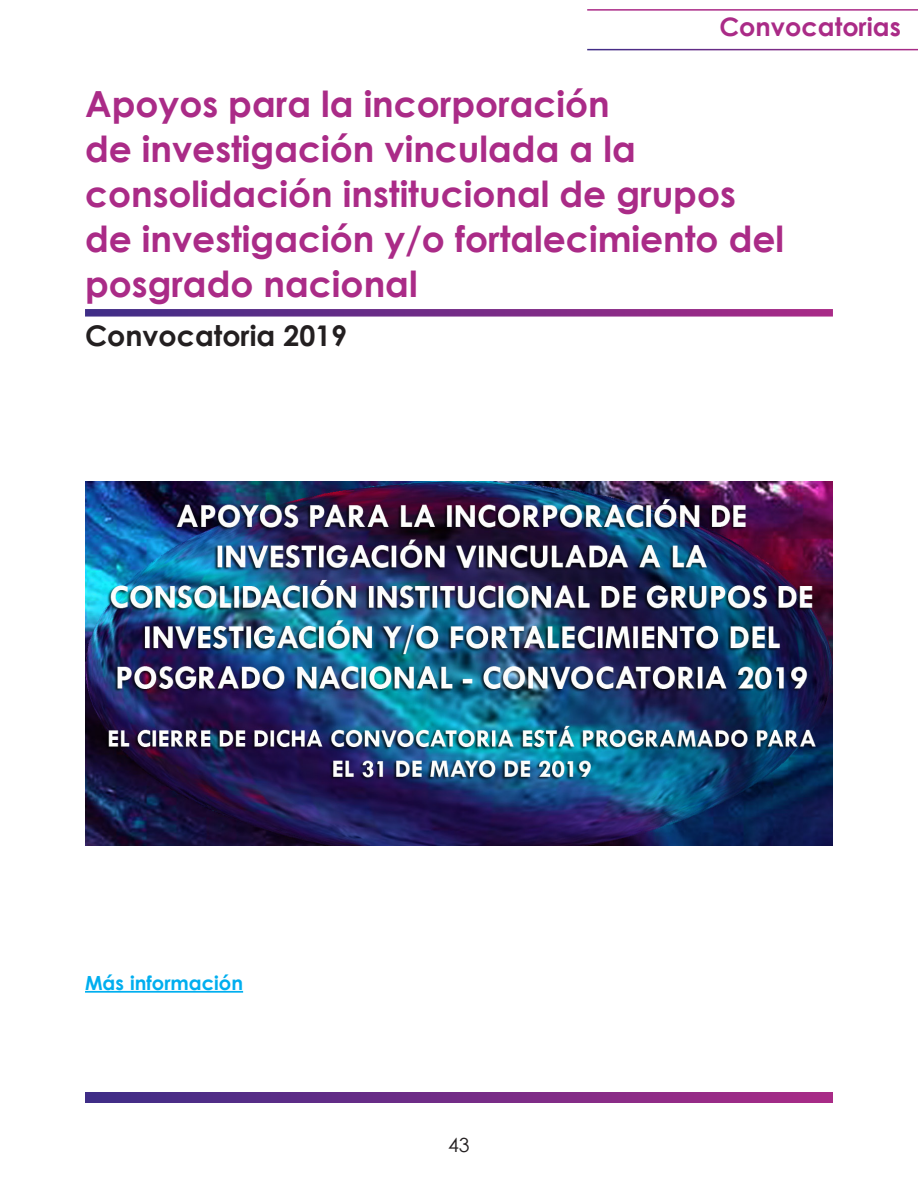
<style>
.page{position:relative;width:918px;height:1188px;background:#fff}
.page>*{position:absolute;margin:0;border:0;box-sizing:border-box;transform-origin:0 0}
.cabeza1Convocatorias{font:700 36px/45px "Century Gothic";color:#aa2b87}
.cabeza2{font:700 28.5px "Century Gothic";color:#231f20}
.t1{font:700 25.5px "Century Gothic";color:#aa2b87}
.cuerpoArticulos_sin{font:700 19.5px "Century Gothic";color:#00aeef}
.t2{font:19.5px "Century Gothic";color:#231f20}
</style>
<div class="page">
<hr style="left:587px;top:9px;width:331px;height:2px;background:#aa2b87">
<svg style="left:85px;top:1093px;width:748px;height:10px;background:#732c87"></svg>
<svg style="left:85px;top:309px;width:748px;height:8px;background:#7c398e"></svg>
<img style="left:85px;top:481px;width:748px;height:365px">
<hr style="left:85px;top:991px;width:158px;height:2px;background:#00aeef">
<p class="t1" style="left:719px;top:8px;width:183px">Convocatorias</p>
<p class="cabeza1Convocatorias" style="left:85px;top:79px;width:701px">Apoyos para la incorporación<br>de investigación vinculada a la consolidación institucional de grupos de investigación y/o fortalecimiento del posgrado nacional</p>
<p class="cabeza2" style="left:85px;top:314px;width:264px">Convocatoria 2019</p>
<p class="cuerpoArticulos_sin" style="left:85px;top:968px;width:160px">Más información</p>
<p class="t2" style="left:448px;top:1131px;width:23px">43</p>
</div>
